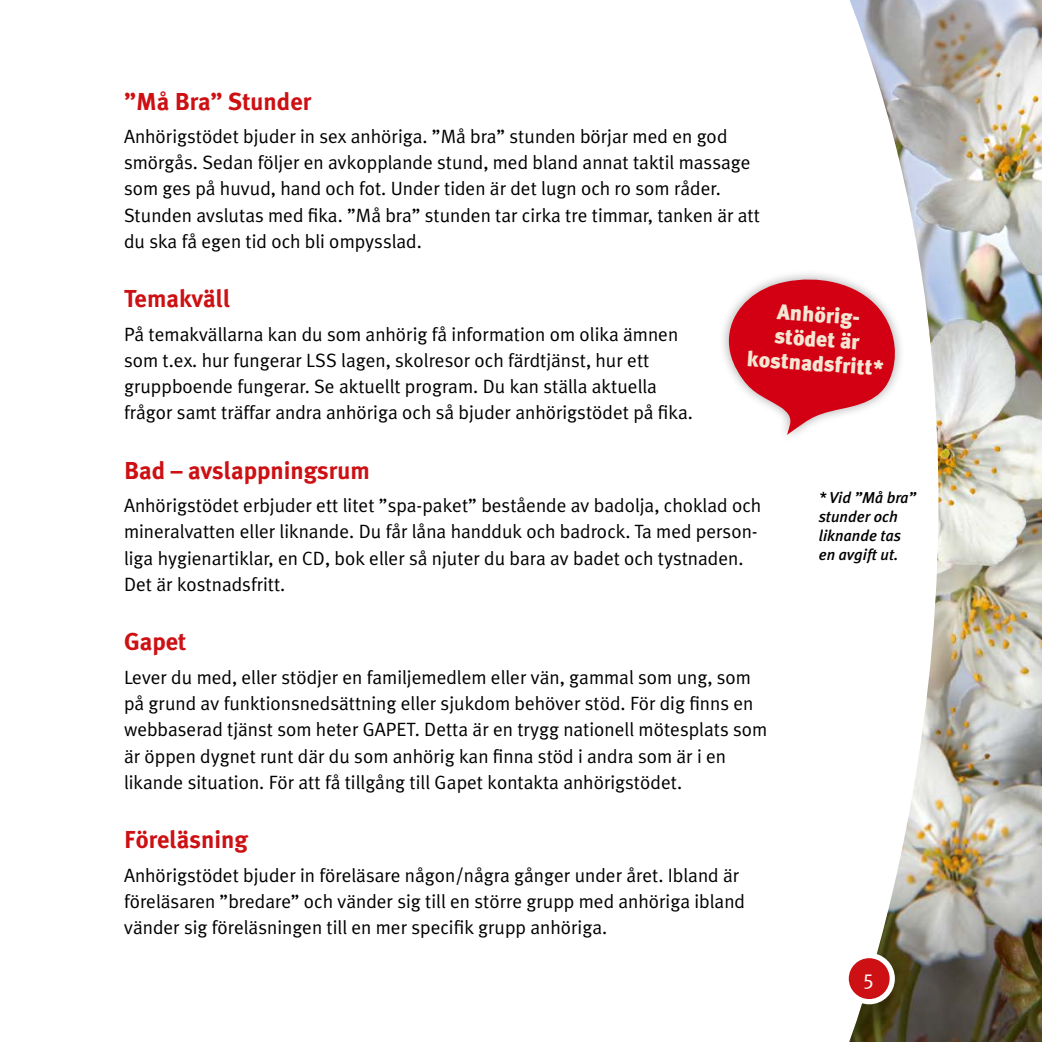
<style>
.page{position:relative;width:1042px;height:1042px;background:#fff}
.page>*{position:absolute;margin:0;border:0;box-sizing:border-box;transform-origin:0 0}
.t1{font:700 24.5px "Meta Plus";color:#cd1013}
.t2{font:900 21.53px/24.3px "Meta Plus";color:#f4e6d2;text-align:center}
.t3{font:21px "Meta Plus Normal";color:#fff}
.t4{font:19.25px/26.2px "Meta Plus Normal";color:#000}
.t5{font:italic 500 15.75px/19.2px "Meta Plus";color:#000}
</style>
<div class="page">
<img style="left:849px;top:0;width:193px;height:1042px">
<div style="left:846px;top:955px;width:46px;height:46px;background:#cd1013;border-radius:50%"></div>
<div style="left:843px;top:953px;width:52px;height:51px;border:5px solid #fff;border-radius:50%"></div>
<div style="left:718px;top:269px;width:187px;height:174px;background:#fff"></div>
<svg style="left:728px;top:275px;width:170px;height:160px"></svg>
<p class="t1" style="left:124px;top:87px;width:189px">”Må Bra” Stunder</p>
<p class="t4" style="left:124px;top:123px;width:637px">Anhörigstödet bjuder in sex anhöriga. ”Må bra” stunden börjar med en god smörgås. Sedan följer en avkopplande stund, med bland annat taktil massage som ges på huvud, hand och fot. Under tiden är det lugn och ro som råder.<br>Stunden avslutas med fika. ”Må bra” stunden tar cirka tre timmar, tanken är att du ska få egen tid och bli ompysslad.</p>
<p class="t1" style="left:124px;top:285px;width:108px">Temakväll</p>
<p class="t4" style="left:124px;top:321px;width:570px">På temakvällarna kan du som anhörig få information om olika ämnen som t.ex. hur fungerar LSS lagen, skolresor och färdtjänst, hur ett gruppboende fungerar. Se aktuellt program. Du kan ställa aktuella frågor samt träffar andra anhöriga och så bjuder anhörigstödet på fika.</p>
<p class="t1" style="left:124px;top:456px;width:247px">Bad – avslappningsrum</p>
<p class="t4" style="left:124px;top:492px;width:639px">Anhörigstödet erbjuder ett litet ”spa-paket” bestående av badolja, choklad och mineralvatten eller liknande. Du får låna handduk och badrock. Ta med person&shy;liga hygienartiklar, en CD, bok eller så njuter du bara av badet och tystnaden.<br>Det är kostnadsfritt.</p>
<p class="t2" style="left:751px;top:298px;width:139px;rotate:4deg">Anhörig&shy;stödet är kostnadsfritt*</p>
<p class="t5" style="left:819px;top:487px;width:99px">* Vid ”Må bra” stunder och liknande tas en avgift ut.</p>
<p class="t1" style="left:124px;top:628px;width:64px">Gapet</p>
<p class="t4" style="left:124px;top:664px;width:645px">Lever du med, eller stödjer en familjemedlem eller vän, gammal som ung, som på grund av funktionsnedsättning eller sjukdom behöver stöd. För dig finns en webbaserad tjänst som heter GAPET. Detta är en trygg nationell mötesplats som är öppen dygnet runt där du som anhörig kan finna stöd i andra som är i en likande situation. För att få tillgång till Gapet kontakta anhörigstödet.</p>
<p class="t1" style="left:124px;top:825px;width:125px">Föreläsning</p>
<p class="t4" style="left:124px;top:861px;width:622px">Anhörigstödet bjuder in föreläsare någon/några gånger under året. Ibland är föreläsaren ”bredare” och vänder sig till en större grupp med anhöriga ibland vänder sig föreläsningen till en mer specifik grupp anhöriga.</p>
<p class="t3" style="left:863px;top:965px;width:13px">5</p>
</div>
